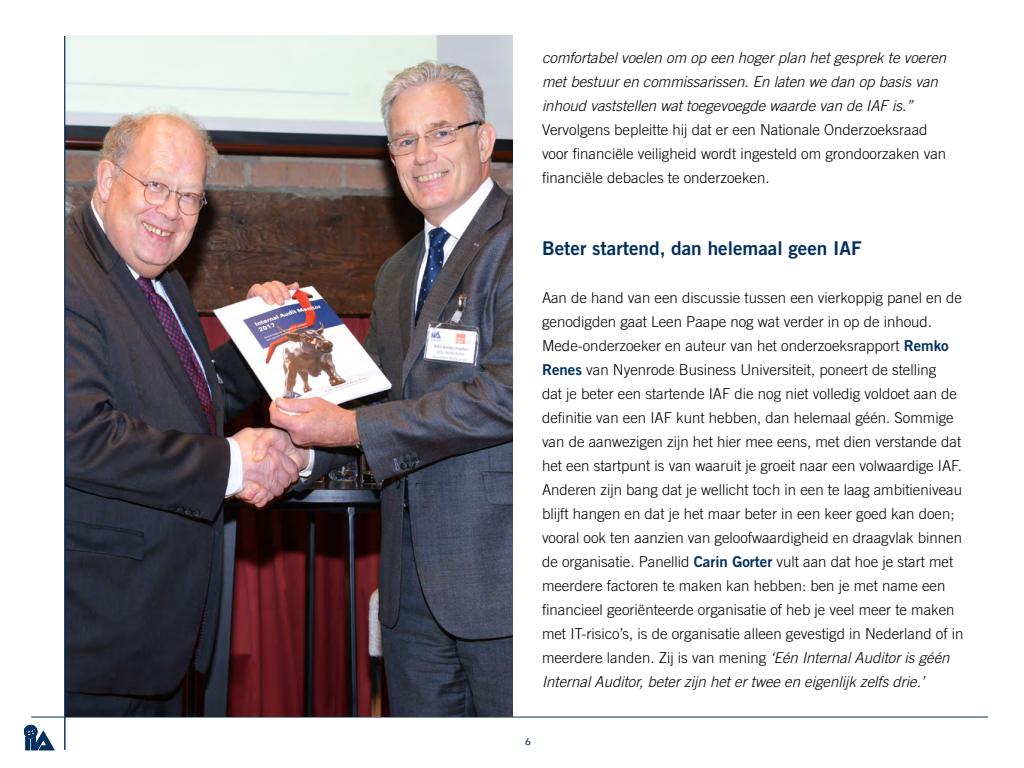
<style>
.page{position:relative;width:1024px;height:768px;background:#fff}
.page>*{position:absolute;margin:0;border:0;box-sizing:border-box;transform-origin:0 0}
.t1{font:19px "Trade Gothic Bold Two";color:#00305d}
.t2{font:300 15px/24px "Trade Gothic";color:#000}
.t3{font:italic 300 15px/24px "Trade Gothic";color:#000}
.t4{font:10px "Itc Eras";color:#00305d}
.s1{font-family:"Trade Gothic Bold Two";font-weight:400;color:#00305d}
.s2{font-style:italic}
</style>
<div class="page">
<hr style="left:31px;top:717px;width:957px;height:1px;background:#00305d">
<svg style="left:24px;top:724px;width:31px;height:26px"></svg>
<img style="left:65px;top:35px;width:448px;height:682px">
<hr style="left:65px;top:36px;width:1px;height:714px;background:#00305d">
<p class="t3" style="left:542px;top:46px;width:406px">comfortabel voelen om op een hoger plan het gesprek te voeren met bestuur en commissarissen. En laten we dan op basis van inhoud vaststellen wat toegevoegde waarde van de IAF is.”</p>
<p class="t2" style="left:542px;top:118px;width:406px">Vervolgens bepleitte hij dat er een Nationale Onderzoeksraad voor financiële veiligheid wordt ingesteld om grondoorzaken van financiële debacles te onderzoeken.</p>
<p class="t1" style="left:542px;top:237px;width:321px">Beter startend, dan helemaal geen IAF</p>
<p class="t2" style="left:542px;top:286px;width:423px">Aan de hand van een discussie tussen een vierkoppig panel en de genodigden gaat Leen Paape nog wat verder in op de inhoud.<br>Mede-onderzoeker en auteur van het onderzoeksrapport <span class="s1">Remko Renes</span> van Nyenrode Business Universiteit, poneert de stelling<br>dat je beter een startende IAF die nog niet volledig voldoet aan de definitie van een IAF kunt hebben, dan helemaal géén. Sommige van de aanwezigen zijn het hier mee eens, met dien verstande dat het een startpunt is van waaruit je groeit naar een volwaardige IAF.<br>Anderen zijn bang dat je wellicht toch in een te laag ambitieniveau blijft hangen en dat je het maar beter in een keer goed kan doen; vooral ook ten aanzien van geloofwaardigheid en draagvlak binnen de organisatie. Panellid <span class="s1">Carin Gorter</span> vult aan dat hoe je start met meerdere factoren te maken kan hebben: ben je met name een financieel georiënteerde organisatie of heb je veel meer te maken met IT-risico’s, is de organisatie alleen gevestigd in Nederland of in meerdere landen. Zij is van mening <span class="s2">‘Eén Internal Auditor is géén Internal Auditor, beter zijn het er twee en eigenlijk zelfs drie.’</span></p>
<p class="t4" style="left:525px;top:736px;width:7px">6</p>
</div>
